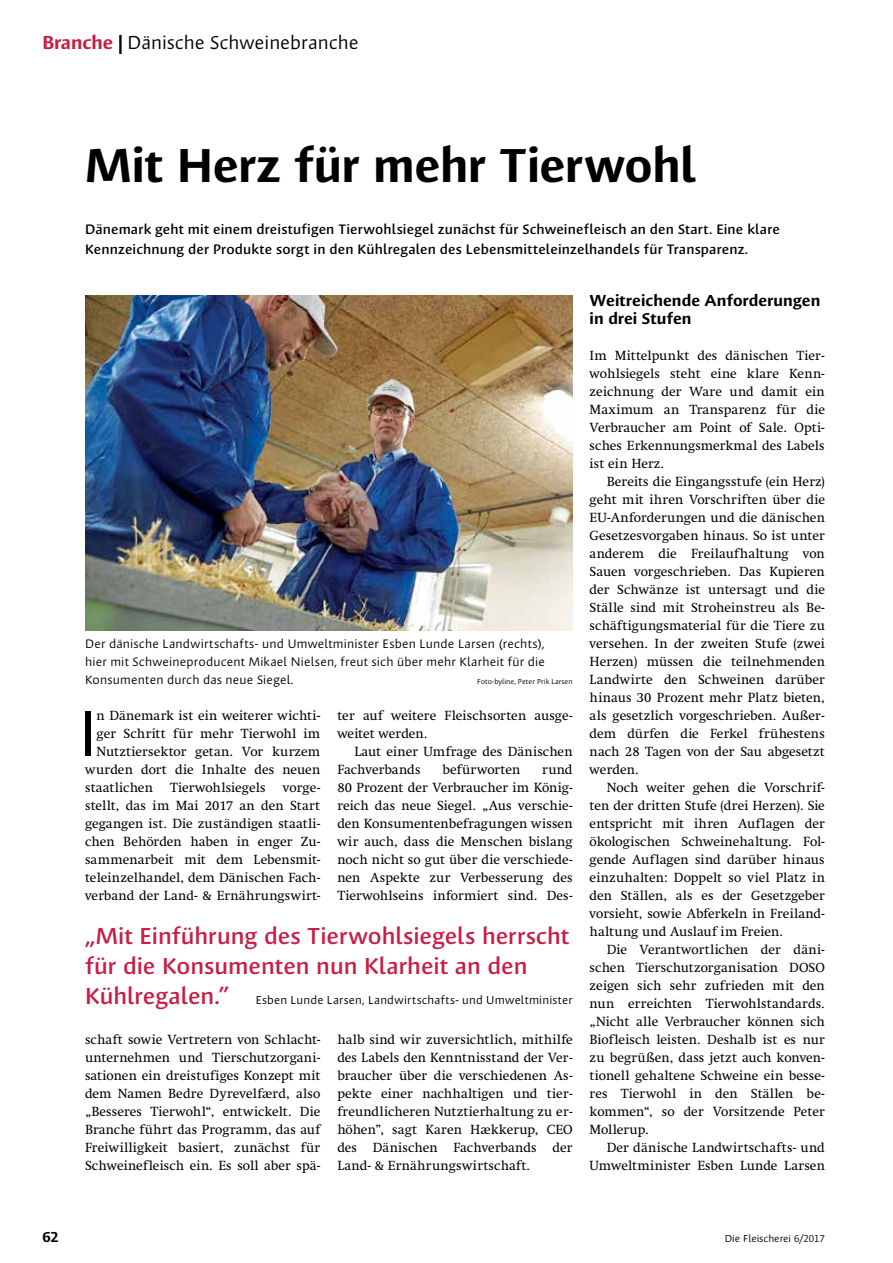
<style>
.page{position:relative;width:893px;height:1263px;background:#fff}
.page>*{position:absolute;margin:0;border:0;box-sizing:border-box;transform-origin:0 0}
.t1{font:66.9px "Massif Pro";color:#000}
.t2{font:700 49.5px "Massif Pro";color:#000}
.t3{font:600 24px/30px "Massif Pro";color:#c81e45}
.t4{font:19.5px "Massif Pro";color:#000}
.t5{font:700 16.5px/18px "Massif Pro";letter-spacing:.005em;color:#000}
.t6{font:700 15px "Massif Pro";color:#000}
.t7{font:600 14.25px/19.5px "Massif Pro";letter-spacing:.01em;color:#000}
.t8{font:13.5px/18px "Swift LT Pro";letter-spacing:.005em;color:#000;text-align:justify}
.t9{font:12.75px/18px "Massif Pro";letter-spacing:.015em;color:#000;text-align:justify}
.t10{font:12px "Massif Pro";letter-spacing:.02em;color:#000}
.t11{font:10.5px "Massif Pro";color:#000}
.t12{font:7.5px "Massif Pro";color:#000}
.s1{font-weight:700;color:#c81e45}
.s2{font-family:"Vectora LH";font-size:18px}
.s3{font-weight:600;font-size:24px;color:#c81e45}
</style>
<div class="page">
<svg style="left:120px;top:35px;width:1px;height:19px"></svg>
<img style="left:85px;top:295px;width:488px;height:335px">
<h3 class="t4" style="left:43px;top:30px;width:318px"><span class="s1">Branche</span> <span class="s2">|</span> Dänische Schweinebranche</h3>
<h2 class="t2" style="left:85px;top:133px;width:612px">Mit Herz für mehr Tierwohl</h2>
<p class="t7" style="left:85px;top:219px;width:696px">Dänemark geht mit einem dreistufigen Tierwohlsiegel zunächst für Schweinefleisch an den Start. Eine klare<br>Kennzeichnung der Produkte sorgt in den Kühlregalen des Lebensmitteleinzelhandels für Transparenz.</p>
<p class="t9" style="left:85px;top:634px;width:461px">Der dänische Landwirtschafts- und Umweltminister Esben Lunde Larsen (rechts), hier mit Schweineproducent Mikael Nielsen, freut sich über mehr Klarheit für die Konsumenten durch das neue Siegel.</p>
<p class="t12" style="left:477px;top:677px;width:97px">Foto-byline, Peter Prik Larsen</p>
<h1 class="t1" style="left:79px;top:691px;width:19px">I</h1>
<p class="t8" style="left:97px;top:706px;width:225px">n Dänemark ist ein weiterer wichti-</p>
<p class="t8" style="left:97px;top:724px;width:225px">ger Schritt für mehr Tierwohl im</p>
<p class="t8" style="left:97px;top:742px;width:225px">Nutztiersektor getan. Vor kurzem</p>
<p class="t8" style="left:85px;top:760px;width:237px">wurden dort die Inhalte des neuen</p>
<p class="t8" style="left:85px;top:778px;width:69px">staatlichen</p>
<p class="t8" style="left:170px;top:778px;width:97px">Tierwohlsiegels</p>
<p class="t8" style="left:85px;top:778px;width:237px;text-indent:198px">vorge&shy;stellt, das im Mai 2017 an den Start gegangen ist. Die zuständigen staatli&shy;chen Behörden haben in enger Zu&shy;sammenarbeit mit dem Lebensmit&shy;teleinzelhandel, dem Dänischen Fach&shy;verband der Land- &amp; Ernährungswirt-</p>
<p class="t8" style="left:337px;top:706px;width:237px">ter auf weitere Fleischsorten ausge&shy;weitet werden.</p>
<p class="t8" style="left:337px;top:742px;width:237px;text-indent:17px">Laut einer Umfrage des Dänischen<br>Fachverbands</p>
<p class="t8" style="left:442px;top:760px;width:80px">befürworten</p>
<p class="t8" style="left:337px;top:760px;width:237px;text-indent:205px">rund 80 Prozent der Verbraucher im König&shy;reich das neue Siegel. „Aus verschie&shy;den Konsumentenbefragungen wissen wir auch, dass die Menschen bislang noch nicht so gut über die verschiede&shy;nen Aspekte zur Verbesserung des Tierwohlseins informiert sind. Des-</p>
<h3 class="t3" style="left:85px;top:920px;width:486px">„Mit Einführung des Tierwohlsiegels herrscht für die Konsumenten nun Klarheit an den</h3>
<p class="t10" style="left:85px;top:992px;width:489px"><span class="s3">Kühlregalen.”</span> Esben Lunde Larsen, Landwirtschafts- und Umweltminister</p>
<p class="t8" style="left:85px;top:1030px;width:237px">schaft sowie Vertretern von Schlacht&shy;unternehmen und Tierschutzorgani&shy;sationen ein dreistufiges Konzept mit dem Namen Bedre Dyrevelfærd, also „Besseres Tierwohl“, entwickelt. Die Branche führt das Programm, das auf Freiwilligkeit basiert, zunächst für Schweinefleisch ein. Es soll aber spä-</p>
<p class="t8" style="left:337px;top:1030px;width:237px">halb sind wir zuversichtlich, mithilfe des Labels den Kenntnisstand der Ver&shy;braucher über die verschiedenen As&shy;pekte einer nachhaltigen und tier&shy;freundlicheren Nutztierhaltung zu er&shy;höhen”, sagt Karen Hækkerup, CEO des Dänischen Fachverbands der Land- &amp; Ernährungswirtschaft.</p>
<p class="t5" style="left:590px;top:291px;width:232px">Weitreichende Anforderungen in drei Stufen</p>
<p class="t8" style="left:590px;top:346px;width:237px">Im Mittelpunkt des dänischen Tier&shy;wohlsiegels steht eine klare Kenn&shy;zeichnung der Ware und damit ein Maximum an Transparenz für die Verbraucher am Point of Sale. Opti&shy;sches Erkennungsmerkmal des Labels ist ein Herz.</p>
<p class="t8" style="left:590px;top:472px;width:237px;text-indent:17px">Bereits die Eingangsstufe (ein Herz) geht mit ihren Vorschriften über die EU-Anforderungen und die dänischen Gesetzesvorgaben hinaus. So ist unter anderem die Freilaufhaltung von Sauen vorgeschrieben. Das Kupieren der Schwänze ist untersagt und die Ställe sind mit Stroheinstreu als Be&shy;schäftigungsmaterial für die Tiere zu versehen. In der zweiten Stufe (zwei Herzen) müssen die teilnehmenden Landwirte den Schweinen darüber hinaus 30 Prozent mehr Platz bieten, als gesetzlich vorgeschrieben. Außer&shy;dem dürfen die Ferkel frühestens nach 28 Tagen von der Sau abgesetzt werden.</p>
<p class="t8" style="left:590px;top:778px;width:237px;text-indent:17px">Noch weiter gehen die Vorschrif&shy;ten der dritten Stufe (drei Herzen). Sie entspricht mit ihren Auflagen der ökologischen Schweinehaltung. Fol&shy;gende Auflagen sind darüber hinaus einzuhalten: Doppelt so viel Platz in den Ställen, als es der Gesetzgeber vorsieht, sowie Abferkeln in Freiland&shy;haltung und Auslauf im Freien.</p>
<p class="t8" style="left:590px;top:940px;width:237px;text-indent:17px">Die Verantwortlichen der däni&shy;schen Tierschutzorganisation DOSO zeigen sich sehr zufrieden mit den nun erreichten Tierwohlstandards. „Nicht alle Verbraucher können sich Biofleisch leisten. Deshalb ist es nur zu begrüßen, dass jetzt auch konven&shy;tionell gehaltene Schweine ein besse&shy;res Tierwohl in den Ställen be&shy;kommen“, so der Vorsitzende Peter Mollerup.</p>
<p class="t8" style="left:590px;top:1138px;width:237px;text-align:right">Der dänische Landwirtschafts- und<br>Umweltminister Esben Lunde Larsen</p>
<p class="t6" style="left:43px;top:1227px;width:18px">62</p>
<p class="t11" style="left:725px;top:1231px;width:102px">Die Fleischerei 6/2017</p>
</div>
